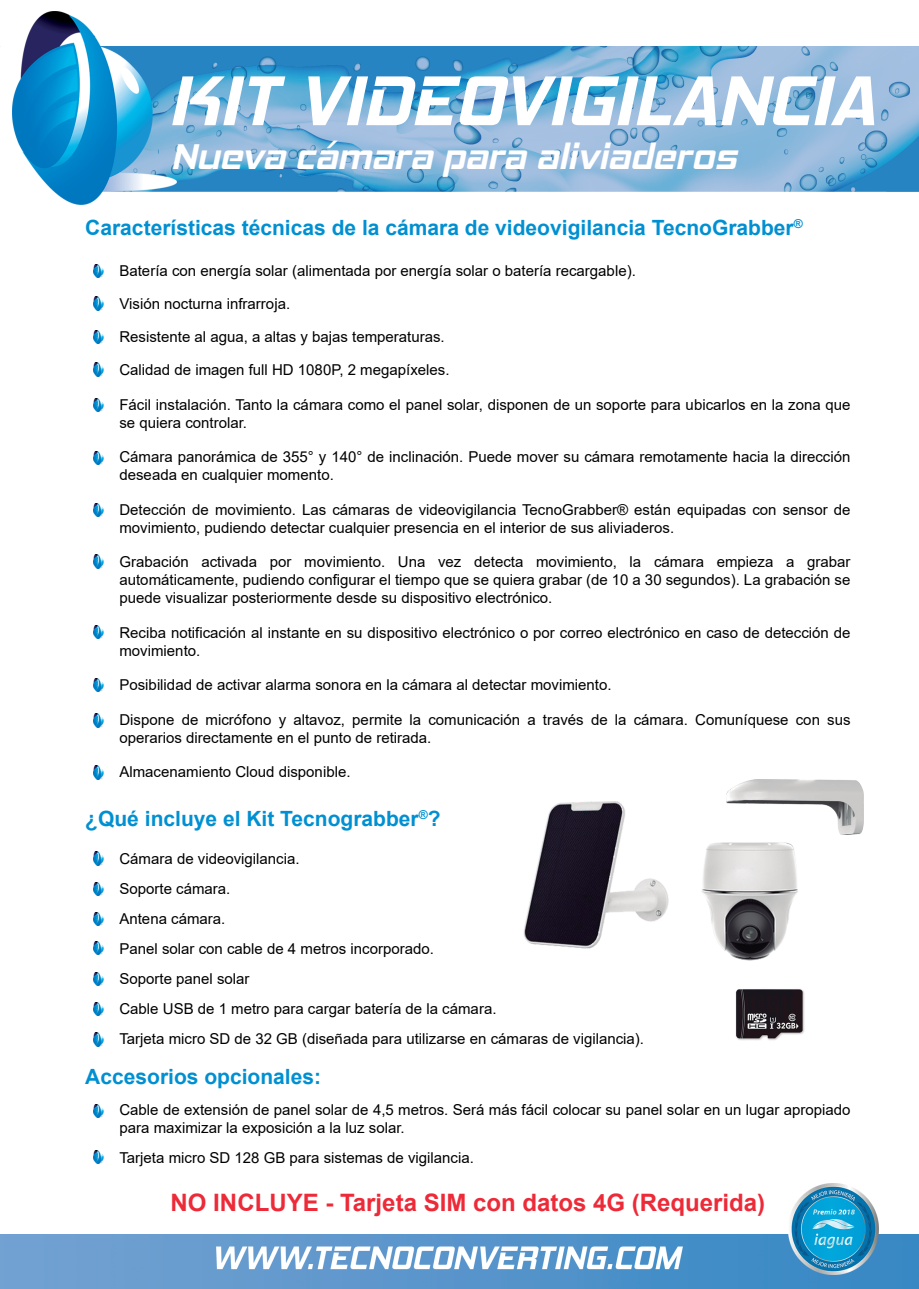
<style>
.page{position:relative;width:919px;height:1289px;background:#fff}
.page>*{position:absolute;margin:0;border:0;box-sizing:border-box;transform-origin:0 0}
.t1{font:italic 700 72px "Hemi Head Rg";color:#fff}
.t2{font:italic 700 36px "Hemi Head Rg";color:#fff}
.t3{font:700 24px "Arial";color:#ed2a38}
.t4{font:700 21px "Arial";color:#0090d2}
.t5{font:15px/18px "Arial";color:#000001}
</style>
<div class="page">
<img style="left:48px;top:11px;width:831px;height:1223px">
<img style="left:726px;top:982px;width:86px;height:62px">
<img style="left:0;top:1234px;width:918px;height:54px">
<img style="left:216px;top:1183px;width:662px;height:91px">
<svg style="left:94px;top:1150px;width:10px;height:13px"></svg>
<svg style="left:94px;top:1104px;width:10px;height:13px"></svg>
<img style="left:94px;top:1032px;width:10px;height:14px">
<img style="left:94px;top:1002px;width:10px;height:14px">
<svg style="left:94px;top:972px;width:10px;height:13px"></svg>
<svg style="left:94px;top:941px;width:10px;height:13px"></svg>
<svg style="left:94px;top:912px;width:10px;height:13px"></svg>
<svg style="left:94px;top:882px;width:10px;height:13px"></svg>
<svg style="left:94px;top:852px;width:10px;height:13px"></svg>
<svg style="left:94px;top:766px;width:10px;height:13px"></svg>
<img style="left:94px;top:713px;width:10px;height:14px">
<img style="left:94px;top:678px;width:10px;height:14px">
<img style="left:94px;top:625px;width:10px;height:14px">
<svg style="left:94px;top:555px;width:10px;height:13px"></svg>
<svg style="left:94px;top:503px;width:10px;height:13px"></svg>
<img style="left:94px;top:451px;width:10px;height:14px">
<img style="left:94px;top:398px;width:10px;height:14px">
<svg style="left:94px;top:363px;width:10px;height:13px"></svg>
<img style="left:94px;top:330px;width:10px;height:14px">
<svg style="left:94px;top:297px;width:10px;height:13px"></svg>
<img style="left:94px;top:264px;width:10px;height:14px">
<img style="left:0;top:46px;width:918px;height:159px">
<img style="left:13px;top:12px;width:164px;height:192px">
<h1 class="t1" style="left:168px;top:57px;width:708px">KIT VIDEOVIGILANCIA</h1>
<h2 class="t2" style="left:171px;top:135px;width:567px">Nueva cámara para aliviaderos</h2>
<h3 class="t4" style="left:85px;top:213px;width:719px">Características técnicas de la cámara de videovigilancia TecnoGrabber<sup>®</sup></h3>
<p class="t5" style="left:119px;top:262px;width:518px">Batería con energía solar (alimentada por energía solar o batería recargable).</p>
<p class="t5" style="left:119px;top:295px;width:172px">Visión nocturna infrarroja.</p>
<p class="t5" style="left:119px;top:328px;width:327px">Resistente al agua, a altas y bajas temperaturas.</p>
<p class="t5" style="left:119px;top:361px;width:331px">Calidad de imagen full HD 1080P, 2 megapíxeles.</p>
<p class="t5" style="left:119px;top:395px;width:732px">Fácil instalación. Tanto la cámara como el panel solar, disponen de un soporte para ubicarlos en la zona que se quiera controlar.</p>
<p class="t5" style="left:119px;top:448px;width:732px">Cámara panorámica de 355° y 140° de inclinación. Puede mover su cámara remotamente hacia la dirección deseada en cualquier momento.</p>
<p class="t5" style="left:119px;top:500px;width:732px">Detección de movimiento. Las cámaras de videovigilancia TecnoGrabber® están equipadas con sensor de movimiento, pudiendo detectar cualquier presencia en el interior de sus aliviaderos.</p>
<p class="t5" style="left:119px;top:553px;width:732px;text-align:justify">Grabación activada por movimiento. Una vez detecta movimiento, la cámara empieza a grabar automáticamente, pudiendo configurar el tiempo que se quiera grabar (de 10 a 30 segundos). La grabación se puede visualizar posteriormente desde su dispositivo electrónico.</p>
<p class="t5" style="left:119px;top:623px;width:732px">Reciba notificación al instante en su dispositivo electrónico o por correo electrónico en caso de detección de movimiento.</p>
<p class="t5" style="left:119px;top:676px;width:493px">Posibilidad de activar alarma sonora en la cámara al detectar movimiento.</p>
<p class="t5" style="left:119px;top:710px;width:732px">Dispone de micrófono y altavoz, permite la comunicación a través de la cámara. Comuníquese con sus operarios directamente en el punto de retirada.</p>
<p class="t5" style="left:119px;top:763px;width:232px">Almacenamiento Cloud disponible.</p>
<h3 class="t4" style="left:85px;top:803px;width:357px">¿Qué incluye el Kit Tecnograbber<sup>®</sup>?</h3>
<p class="t5" style="left:119px;top:843px;width:526px;line-height:30px">Cámara de videovigilancia.<br>Soporte cámara.<br>Antena cámara.<br>Panel solar con cable de 4 metros incorporado.<br>Soporte panel solar<br>Cable USB de 1 metro para cargar batería de la cámara.<br>Tarjeta micro SD de 32 GB (diseñada para utilizarse en cámaras de vigilancia).</p>
<h3 class="t4" style="left:85px;top:1061px;width:237px">Accesorios opcionales:</h3>
<p class="t5" style="left:119px;top:1100px;width:732px">Cable de extensión de panel solar de 4,5 metros. Será más fácil colocar su panel solar en un lugar apropiado para maximizar la exposición a la luz solar.</p>
<p class="t5" style="left:119px;top:1148px;width:356px">Tarjeta micro SD 128 GB para sistemas de vigilancia.</p>
<h3 class="t3" style="left:171px;top:1185px;width:596px">NO INCLUYE - Tarjeta SIM con datos 4G (Requerida)</h3>
</div>
